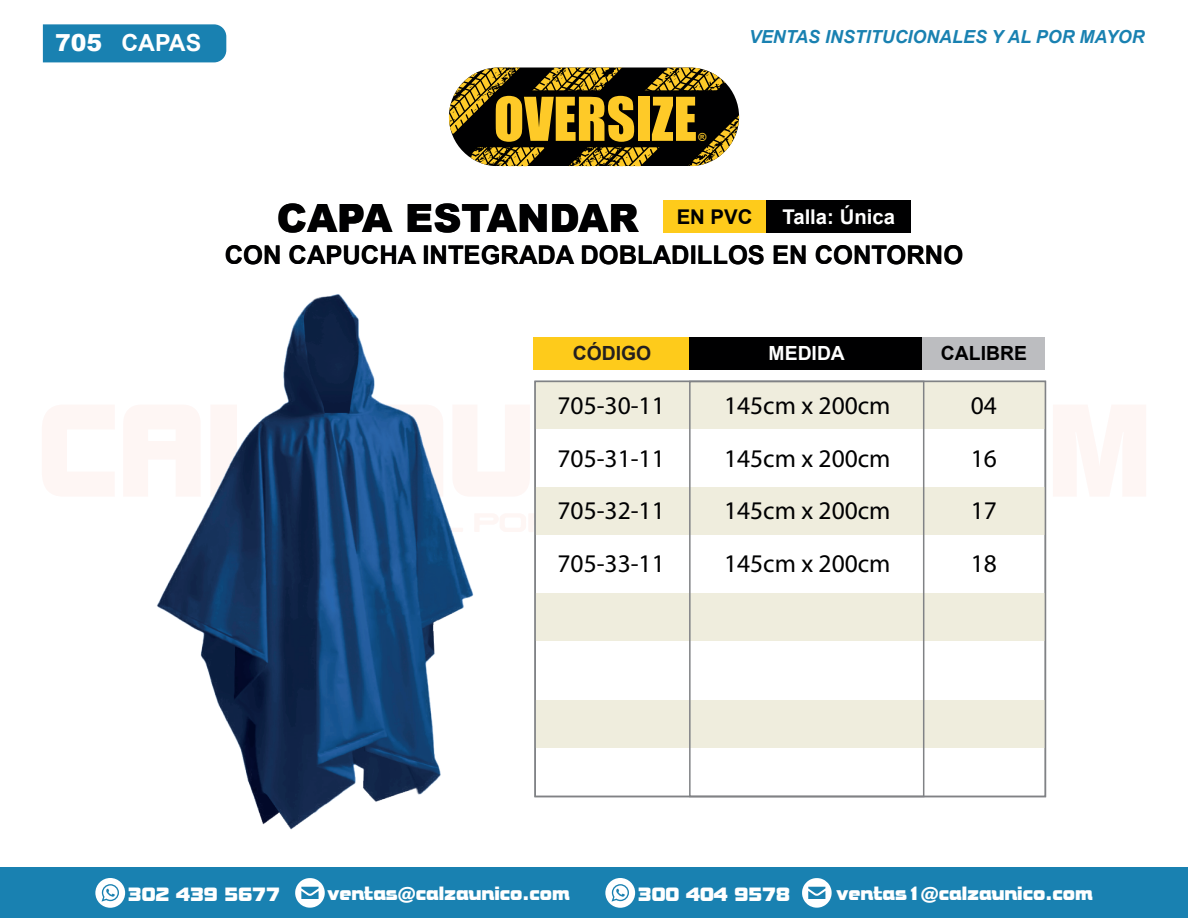
<style>
.page{position:relative;width:1188px;height:918px;background:#fff}
.page>*{position:absolute;margin:0;border:0;box-sizing:border-box;transform-origin:0 0}
.t1{font:900 38.85px "Arial";color:#000001}
.t2{font:700 25.8px "Arial";color:#000001}
.t3{font:25.5px/52.8px "Myriad Pro";color:#000001;text-align:justify}
.t4{font:700 23.55px "Arial";color:#fff}
.t5{font:700 20.4px "Arial";color:#fff}
.t6{font:700 19.5px "Arial";color:#000001}
.t7{font:700 19.5px "Arial";color:#231f20}
.t8{font:700 19.5px "Arial";color:#fff}
.t9{font:18px "Bolt Bold IT Cby BT";color:#fff}
.t10{font:italic 700 18px "Arial";color:#1981b1}
.t11{font:10.95px "Impact";color:#feca28}
.s1{font-weight:900}
</style>
<div class="page">
<div style="left:43px;top:24px;width:183px;height:38px;background:#1981b1"></div>
<div style="left:0;top:868px;width:1188px;height:50px;background:#1981b1"></div>
<svg style="left:42px;top:405px;width:72px;height:91px"></svg>
<div style="left:124px;top:405px;width:19px;height:91px;background:#fef6f4"></div>
<svg style="left:483px;top:405px;width:46px;height:91px"></svg>
<svg style="left:1053px;top:405px;width:93px;height:91px"></svg>
<svg style="left:483px;top:514px;width:51px;height:18px"></svg>
<svg style="left:802px;top:878px;width:30px;height:30px"></svg>
<svg style="left:605px;top:878px;width:30px;height:30px"></svg>
<svg style="left:295px;top:878px;width:30px;height:30px"></svg>
<svg style="left:95px;top:878px;width:30px;height:30px"></svg>
<div style="left:663px;top:200px;width:103px;height:33px;background:#fecb1b"></div>
<div style="left:766px;top:200px;width:145px;height:33px;background:#000001"></div>
<div style="left:535px;top:381px;width:510px;height:48px;background:#efeddd"></div>
<div style="left:535px;top:487px;width:510px;height:48px;background:#efeddd"></div>
<div style="left:535px;top:594px;width:510px;height:47px;background:#efeddd"></div>
<div style="left:535px;top:700px;width:510px;height:47px;background:#efeddd"></div>
<div style="left:534px;top:337px;width:155px;height:33px;background:#fecb1b"></div>
<div style="left:689px;top:337px;width:233px;height:33px;background:#000001"></div>
<div style="left:922px;top:337px;width:123px;height:33px;background:#bcbdc0"></div>
<img style="left:143px;top:294px;width:340px;height:536px">
<svg style="left:449px;top:67px;width:290px;height:99px;background:#786323"></svg>
<p class="t4" style="left:55px;top:33px;width:148px"><span class="s1">705</span> CAPAS</p>
<p class="t10" style="left:749px;top:27px;width:397px">VENTAS INSTITUCIONALES Y AL POR MAYOR</p>
<p class="t11" style="left:698px;top:131px;width:10px">Æ</p>
<h1 class="t1" style="left:277px;top:196px;width:477px">CAPA ESTANDAR <sup>EN</sup> <sup>PVC</sup></h1>
<p class="t5" style="left:782px;top:209px;width:114px">Talla: ⁄nica</p>
<p class="t2" style="left:225px;top:246px;width:740px">CON CAPUCHA INTEGRADA DOBLADILLOS EN CONTORNO</p>
<p class="t2" style="left:225px;top:246px;width:740px">CON CAPUCHA INTEGRADA DOBLADILLOS EN CONTORNO</p>
<p class="t7" style="left:573px;top:346px;width:80px">C”DIGO</p>
<p class="t8" style="left:769px;top:346px;width:78px">MEDIDA</p>
<p class="t6" style="left:941px;top:346px;width:87px">CALIBRE</p>
<p class="t3" style="left:558px;top:381px;width:109px">705-30-11<br>705-31-11<br>705-32-11<br>705-33-11</p>
<p class="t3" style="left:971px;top:381px;width:28px">04<br>16<br>17<br>18</p>
<p class="t3" style="left:724px;top:381px;width:168px">145cm x 200cm 145cm x 200cm 145cm x 200cm 145cm x 200cm</p>
<p class="t9" style="left:128px;top:887px;width:154px">302 439 5677</p>
<p class="t9" style="left:327px;top:887px;width:244px">ventas@calzaunico.com</p>
<p class="t9" style="left:638px;top:887px;width:154px">300 404 9578</p>
<p class="t9" style="left:837px;top:887px;width:257px">ventas1@calzaunico.com</p>
</div>
